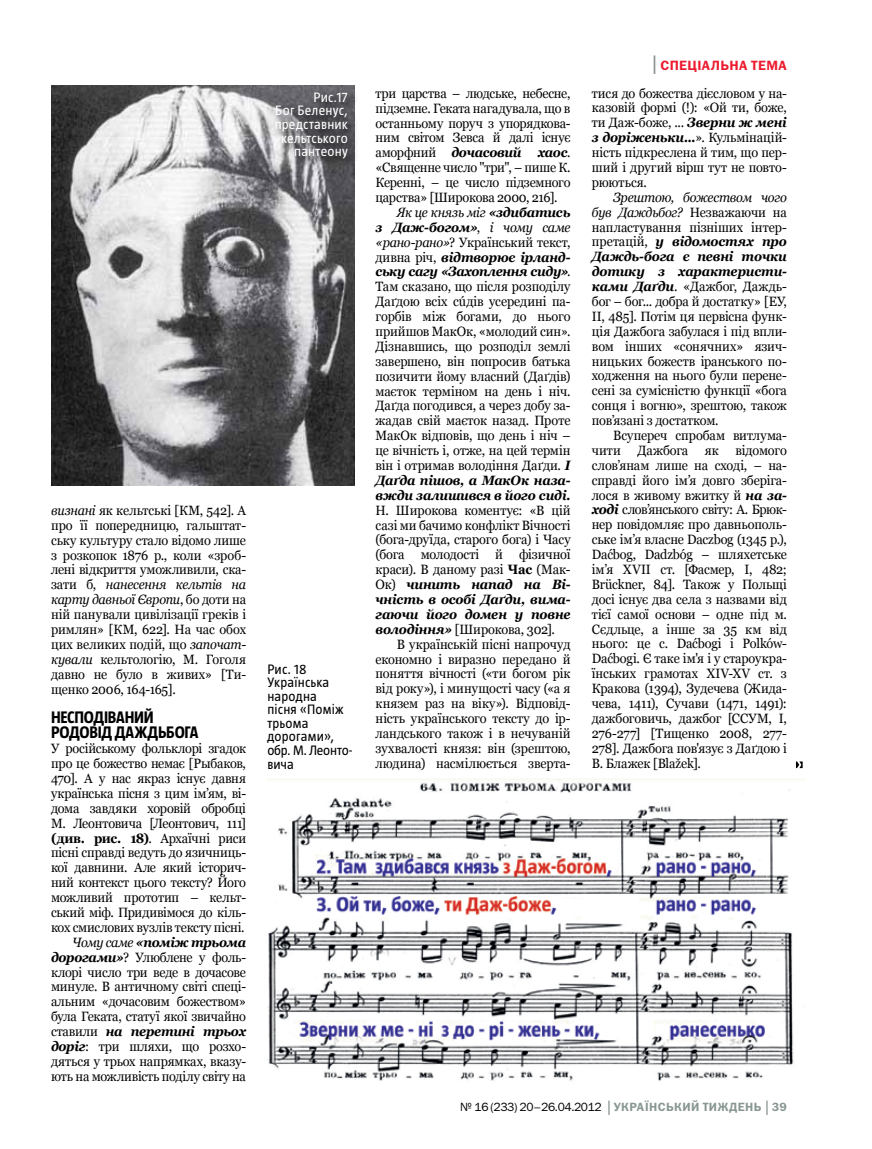
<style>
.page{position:relative;width:872px;height:1149px;background:#fff}
.page>*{position:absolute;margin:0;border:0;box-sizing:border-box;transform-origin:0 0}
.t1{font:700 16.5px "UT Magazine";letter-spacing:.06em;color:#000;scale:.94 1}
.t2{font:13.5px/14.9px "Georgia";letter-spacing:-.01em;color:#000;text-align:justify;scale:.94 1}
.t3{font:italic 700 13.5px "Georgia";letter-spacing:-.015em;color:#000;scale:.94 1}
.t4{font:13.5px/13.5px "UT Magazine";letter-spacing:.015em;color:#000}
.t5{font:13.5px/13.5px "UT Magazine";letter-spacing:.015em;color:#fff;text-align:right}
.t6{font:italic 13.5px "Georgia";letter-spacing:-.01em;color:#000;scale:.94 1}
.t7{font:13.5px "Franklin Gothic Demi C";letter-spacing:.03em;color:#ed1b2f}
.t8{font:12px "Franklin Gothic Book C";letter-spacing:-.03em;color:#000}
.s1{font-style:italic}
.s2{font-weight:700}
.s3{font-weight:700;font-style:italic}
.s4{font-weight:400;font-style:normal}
.s5{font-weight:400}
.s6{font-family:"Franklin Gothic Book C";font-size:27px;color:#889691}
.s7{font-size:21px;color:#889691}
.s8{font-family:"Franklin Gothic Demi C";color:#889691}
</style>
<div class="page">
<img style="left:51px;top:86px;width:303px;height:399px">
<img style="left:267px;top:779px;width:537px;height:302px">
<svg style="left:271px;top:89px;width:85px;height:81px;background:#6e6e72"></svg>
<svg style="left:796px;top:761px;width:6px;height:6px"></svg>
<p class="t5" style="left:275px;top:90px;width:75px">Рис.17<br>Бог Беленус, представник кельтського пантеону</p>
<p class="t2" style="left:51px;top:503px;width:209px"><span class="s1">визнані</span> як кельтські [КМ, 542]. А про її попередницю, гальштат&shy;ську культуру стало відомо лише з розкопок 1876 р., коли «зроб&shy;лені відкриття уможливили, ска&shy;зати б, <span class="s1">нанесення кельтів на карту давньої Європи</span>, бо доти на ній панували цивілізації греків і римлян» [КМ, 622]. На час обох цих великих подій, що <span class="s1">започат&shy;кували</span> кельтологію, М. Гоголя давно не було в живих» [Ти&shy;щенко 2006, 164-165].</p>
<p class="t1" style="left:51px;top:708px;width:28px">Неспод</p>
<p class="t1" style="left:104px;top:708px;width:15px">івани</p>
<p class="t1" style="left:144px;top:708px;width:12px">й</p>
<p class="t1" style="left:51px;top:723px;width:11px">родов</p>
<p class="t1" style="left:98px;top:723px;width:83px">ід Даждьбога</p>
<p class="t2" style="left:51px;top:741px;width:209px;text-align:right">У російському фольклорі згадок про це божество немає [Рыбаков,<br>470]. А у нас якраз існує давня українська пісня з цим ім’ям, ві&shy;дома завдяки хоровій обробці<br>М. Леонтовича [Леонтович, 111] <span class="s2">(див. рис. 18)</span>. Архаїчні риси пісні справді ведуть до язичниць&shy;кої давнини. Але який історич&shy;ний контекст цього тексту? Його можливий прототип – кельт&shy;ський міф. Придивімося до кіль&shy;кох смислових вузлів тексту пісні.<br><span class="s1">Чому саме</span> <span class="s3">«поміж трьома дорогами»</span>? Улюблене у фоль&shy;клорі число три веде в дочасове минуле. В античному світі спеці&shy;альним «дочасовим божеством» була Геката, статуї якої звичайно ставили <span class="s3">на перетині трьох доріг</span>: три шляхи, що розхо&shy;дяться у трьох напрямках, вказу&shy;ють на можливість поділу світу на</p>
<p class="t4" style="left:267px;top:662px;width:87px">Рис. 18<br>Українська народна<br>пісня «Поміж трьома дорогами», обр. М. Леонто--- вича</p>
<p class="t2" style="left:375px;top:86px;width:209px">три царства – людське, небесне,</p>
<p class="t2" style="left:375px;top:101px;width:209px">підземне. Геката нагадувала, що в</p>
<p class="t2" style="left:375px;top:116px;width:209px">останньому поруч з упорядкова-</p>
<p class="t2" style="left:375px;top:131px;width:209px">ним світом Зевса й далі існує</p>
<p class="t3" style="left:375px;top:144px;width:209px"><span class="s4">аморфний</span> дочасовий хаос<span class="s4">.</span></p>
<p class="t2" style="left:375px;top:160px;width:209px">«Священне число "три", – пише К.</p>
<p class="t2" style="left:375px;top:175px;width:209px">Керенні, – це число підземного</p>
<p class="t2" style="left:375px;top:190px;width:195px">царства» [Широкова 2000, 216].</p>
<p class="t6" style="left:397px;top:204px;width:186px">Як це князь міг <span class="s2">«здибатись</span></p>
<p class="t3" style="left:375px;top:218px;width:209px">з Даж-богом»<span class="s4">,</span> <span class="s5">і чому саме</span></p>
<p class="t2" style="left:375px;top:235px;width:209px"><span class="s1">«рано-рано»</span>? Український текст,</p>
<p class="t3" style="left:375px;top:248px;width:209px"><span class="s4">дивна річ,</span> відтворює ірланд-</p>
<p class="t3" style="left:375px;top:263px;width:209px">ську сагу «Захоплення сиду»<span class="s4">.</span></p>
<p class="t2" style="left:375px;top:279px;width:209px">Там сказано, що після розподілу</p>
<p class="t2" style="left:375px;top:294px;width:209px">Даґдою всіх сúдів усередині па-</p>
<p class="t2" style="left:375px;top:309px;width:209px">горбів між богами, до нього</p>
<p class="t2" style="left:375px;top:324px;width:209px">прийшов МакОк, «молодий син».</p>
<p class="t2" style="left:375px;top:339px;width:209px">Дізнавшись, що розподіл землі</p>
<p class="t2" style="left:375px;top:354px;width:209px">завершено, він попросив батька</p>
<p class="t2" style="left:375px;top:369px;width:209px">позичити йому власний (Даґдів)</p>
<p class="t2" style="left:375px;top:383px;width:209px">маєток терміном на день і ніч.</p>
<p class="t2" style="left:375px;top:398px;width:209px">Даґда погодився, а через добу за-</p>
<p class="t2" style="left:375px;top:413px;width:209px">жадав свій маєток назад. Проте</p>
<p class="t2" style="left:375px;top:428px;width:209px">МакОк відповів, що день і ніч –</p>
<p class="t2" style="left:375px;top:443px;width:209px">це вічність і, отже, на цей термін</p>
<p class="t2" style="left:375px;top:458px;width:209px">він і отримав володіння Даґди. <span class="s3">І</span></p>
<p class="t3" style="left:375px;top:471px;width:209px">Даґда пішов, а МакОк наза-</p>
<p class="t3" style="left:375px;top:486px;width:209px">вжди залишився в його сиді.</p>
<p class="t2" style="left:375px;top:502px;width:209px">Н. Широкова коментує: «В цій сазі ми бачимо конфлікт Вічності (бога-друїда, старого бога) і Часу (бога молодості й фізичної краси). В даному разі <span class="s2">Час</span> (Мак-Ок) <span class="s3">чинить напад на Ві&shy;чність в особі Даґди, вима&shy;гаючи його домен у повне володіння»</span> [Широкова, 302].</p>
<p class="t2" style="left:375px;top:636px;width:209px;text-indent:21px">В українській пісні напрочуд економно і виразно передано й поняття вічності («ти богом рік від року»), і минущості часу («а я князем раз на віку»). Відповід&shy;ність українського тексту до ір&shy;ландського також і в нечуваній зухвалості князя: він (зрештою, людина) насмілюється зверта-</p>
<p class="t7" style="left:647px;top:57px;width:83px"><span class="s6">|</span>спеціальна</p>
<p class="t7" style="left:751px;top:57px;width:37px">тема</p>
<p class="t2" style="left:592px;top:86px;width:209px">тися до божества дієсловом у на&shy;казовій формі (!): «Ой ти, боже, ти Даж-боже, ... <span class="s3">Зверни ж мені з доріженьки...</span>». Кульмінацій&shy;ність підкреслена й тим, що пер&shy;ший і другий вірш тут не повто&shy;рюються.</p>
<p class="t2" style="left:592px;top:190px;width:209px;text-indent:21px"><span class="s1">Зрештою, божеством чого був Даждьбог?</span> Незважаючи на напластування пізніших інтер&shy;претацій, <span class="s3">у відомостях про Даждь-бога є певні точки дотику з характеристи&shy;ками Даґди</span>. «Дажбог, Даждь&shy;бог – бог... добра й достатку» [ЕУ, ІІ, 485]. Потім ця первісна функ&shy;ція Дажбога забулася і під впли&shy;вом інших «сонячних» язич&shy;ницьких божеств іранського по&shy;ходження на нього були перене&shy;сені за сумісністю функції «бога сонця і вогню», зрештою, також пов’язані з достатком.</p>
<p class="t2" style="left:592px;top:428px;width:209px;text-indent:21px">Всупереч спробам витлума&shy;чити Дажбога як відомого слов’янам лише на сході, – на&shy;справді його ім’я довго зберіга&shy;лося в живому вжитку й <span class="s3">на за&shy;ході</span> слов’янського світу: А. Брюк--- нер повідомляє про давньополь&shy;ське ім’я власне Daczbog (1345 р.), Daćbоg, Dadzbóg – шляхетське ім’я XVII ст. [Фасмер, І, 482; Brückner, 84]. Також у Польщі досі існує два села з назвами від тієї самої основи – одне під м.<br>Сєдльце, а інше за 35 км від нього: це с. Daćbоgi i Polków-Daćbоgi. Є таке ім'я і у староукра&shy;їнських грамотах XIV-XV ст. з Кракова (1394), Зудечева (Жида&shy;чева, 1411), Сучави (1471, 1491): дажбоговичь, дажбог [ССУМ, І, 276-277] [Тищенко 2008, 277- 278]. Дажбога пов'язує з Даґдою і В. Блажек [Blažek].</p>
<p class="t8" style="left:460px;top:1099px;width:328px">№ 16 (233) 20–26.04.2012 <span class="s7">|</span><span class="s8">УКРАЇНСЬКИЙ ТИЖДЕНЬ</span><span class="s7">|</span><span class="s8">39</span></p>
</div>
